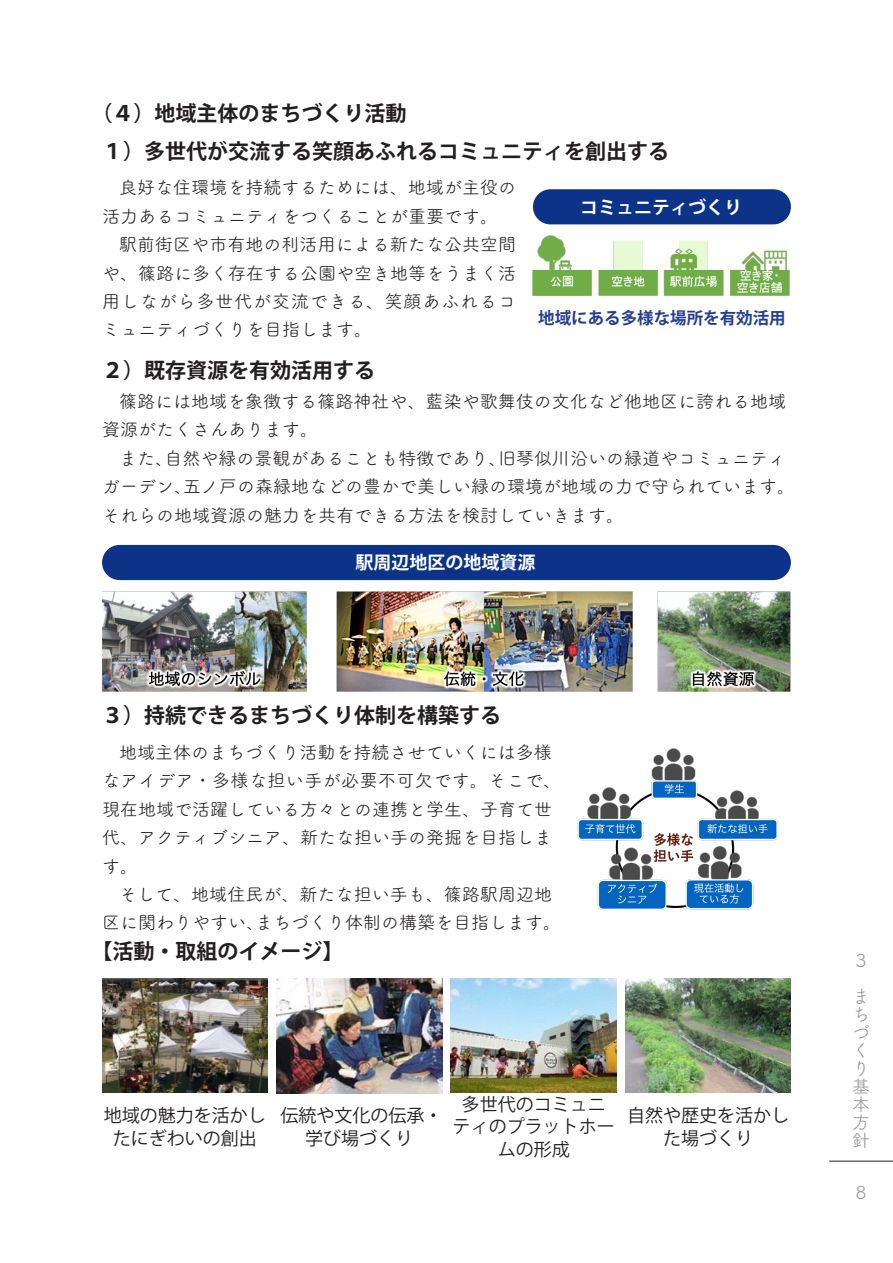
<style>
.page{position:relative;width:893px;height:1263px;background:#fff}
.page>*{position:absolute;margin:0;border:0;box-sizing:border-box;transform-origin:0 0}
.t1{font:700 21px "Koz Go Pro";color:#231f20}
.t2{font:18px/28.3px "Tsuku A Rd Gothic Std R";color:#231f20}
.t3{font:18px/22.5px "Koz Go Pro";color:#231f20;text-align:center}
.t4{font:700 18px "Koz Go Pro";color:#fff}
.t5{font:18px/18px "Tsuku A Rd Gothic Std R";color:#939598}
.t6{font:700 16.5px "Koz Go Pro";color:#253f8e}
</style>
<div class="page">
<div style="left:533px;top:189px;width:258px;height:35px;background:#0c3388;border-radius:18px"></div>
<img style="left:533px;top:235px;width:257px;height:61px">
<div style="left:102px;top:545px;width:689px;height:35px;background:#0c3388;border-radius:18px"></div>
<img style="left:102px;top:592px;width:689px;height:100px">
<img style="left:577px;top:748px;width:201px;height:162px">
<hr style="left:829px;top:1161px;width:64px;height:1px;background:#231f20">
<img style="left:102px;top:978px;width:166px;height:114px">
<img style="left:276px;top:978px;width:166px;height:115px">
<img style="left:451px;top:978px;width:166px;height:115px">
<img style="left:625px;top:978px;width:166px;height:115px">
<p class="t1" style="left:92px;top:99px;width:316px">（４）地域主体のまちづくり活動</p>
<p class="t1" style="left:102px;top:138px;width:568px">１）多世代が交流する笑顔あふれるコミュニティを創出する</p>
<p class="t2" style="left:102px;top:173px;width:416px;text-indent:17px">良好な住環境を持続するためには、地域が主役の活力あるコミュニティをつくることが重要です。</p>
<p class="t2" style="left:102px;top:229px;width:416px;text-align:justify;text-indent:17px">駅前街区や市有地の利活用による新たな公共空間や、篠路に多く存在する公園や空き地等をうまく活用しながら多世代が交流できる、笑顔あふれるコミュニティづくりを目指します。</p>
<p class="t1" style="left:102px;top:357px;width:274px">２）既存資源を有効活用する</p>
<p class="t4" style="left:580px;top:195px;width:163px">コミュニティづくり</p>
<p class="t6" style="left:538px;top:307px;width:249px">地域にある多様な場所を有効活用</p>
<p class="t2" style="left:102px;top:386px;width:686px;text-indent:17px">篠路には地域を象徴する篠路神社や、藍染や歌舞伎の文化など他地区に誇れる地域資源がたくさんあります。</p>
<p class="t2" style="left:102px;top:443px;width:694px;text-indent:17px">また、自然や緑の景観があることも特徴であり、旧琴似川沿いの緑道やコミュニティガーデン、五ノ戸の森緑地などの豊かで美しい緑の環境が地域の力で守られています。それらの地域資源の魅力を共有できる方法を検討していきます。</p>
<p class="t4" style="left:356px;top:551px;width:181px">駅周辺地区の地域資源</p>
<p class="t1" style="left:102px;top:702px;width:400px">３）持続できるまちづくり体制を構築する</p>
<p class="t2" style="left:102px;top:737px;width:461px;text-indent:17px">地域主体のまちづくり活動を持続させていくには多様なアイデア・多様な担い手が必要不可欠です。そこで、現在地域で活躍している方々との連携と学生、子育て世代、アクティブシニア、新たな担い手の発掘を目指します。</p>
<p class="t2" style="left:102px;top:879px;width:460px;text-align:center">そして、地域住民が、新たな担い手も、篠路駅周辺地<br>区に関わりやすい、まちづくり体制の構築を目指します。</p>
<p class="t1" style="left:92px;top:937px;width:253px">【活動・取組のイメージ】</p>
<p class="t3" style="left:104px;top:1105px;width:163px">地域の魅力を活かしたにぎわいの創出</p>
<p class="t3" style="left:281px;top:1105px;width:163px">伝統や文化の伝承・学び場づくり</p>
<p class="t3" style="left:453px;top:1093px;width:163px">多世代のコミュニティのプラットホームの形成</p>
<p class="t3" style="left:627px;top:1105px;width:163px">自然や歴史を活かした場づくり</p>
<p class="t5" style="left:852px;top:941px;width:19px;line-height:36.2px">３ま</p>
<p class="t5" style="left:852px;top:1004px;width:19px;text-align:justify">ちづくり基本方針</p>
<p class="t5" style="left:856px;top:1182px;width:12px">8</p>
</div>
